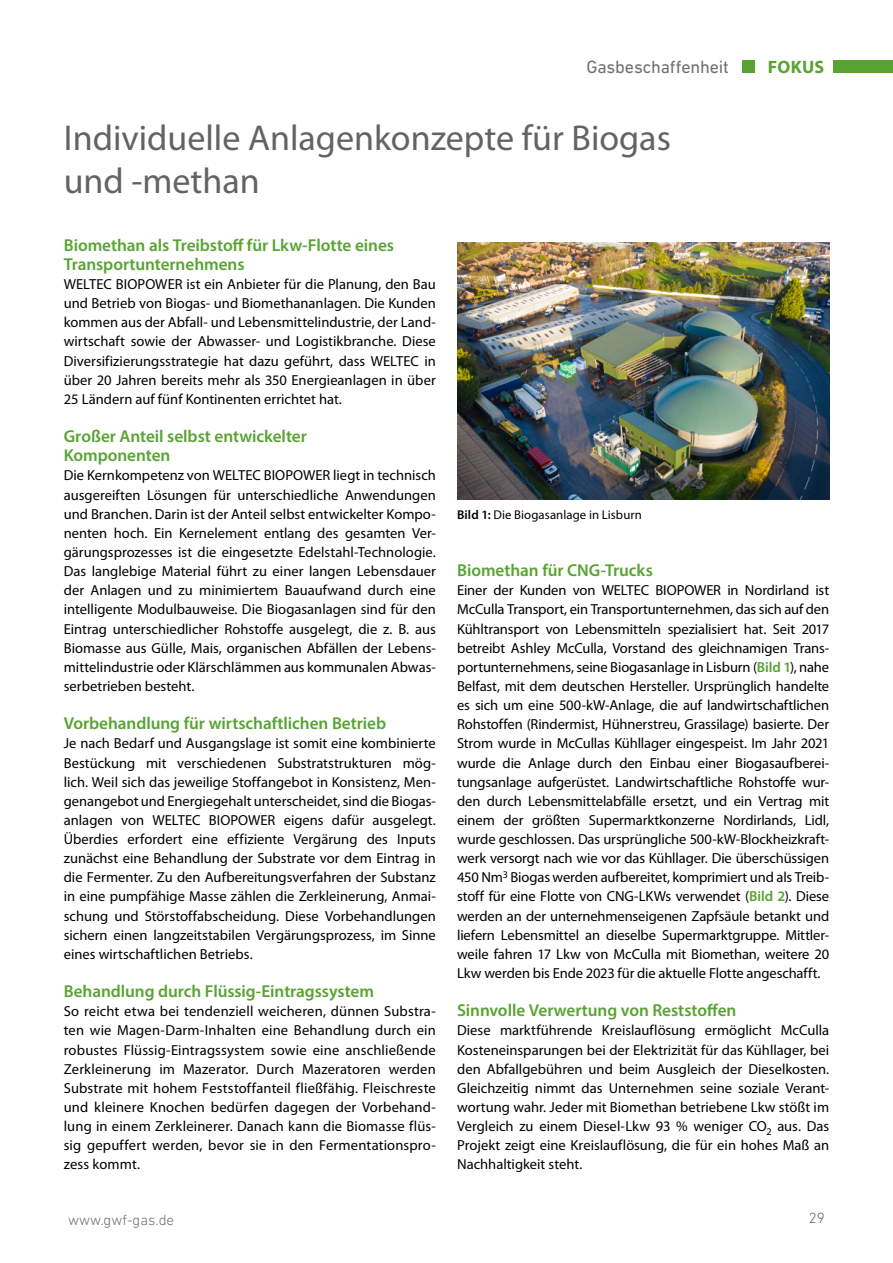
<style>
.page{position:relative;width:893px;height:1263px;background:#fff}
.page>*{position:absolute;margin:0;border:0;box-sizing:border-box;transform-origin:0 0}
.WA_Headline{font:36px/43.2px "Myriad Pro";color:#646363}
.t1{font:18px "DIN Next LT Pro";letter-spacing:-.01em;color:#706f6f}
.t2{font:700 18px "Myriad Pro";letter-spacing:.015em;color:#58a332}
.WA_Subline_News{font:600 17.25px/19.2px "Myriad Pro";letter-spacing:-.005em;color:#58a332}
.t3{font:300 15px "DIN Next LT Pro";color:#706f6f}
.t4{font:300 15px "DIN Next LT Pro";color:#646363}
.WA_Fließtext{font:14.55px/19.2px "Myriad Pro";color:#000;text-align:justify}
.WA_BildTabellenUnter{font:12.75px "Myriad Pro";letter-spacing:.005em;color:#000}
.s1{font-weight:600}
.s2{font-weight:600;color:#58a332}
</style>
<div class="page">
<div style="left:742px;top:60px;width:13px;height:13px;background:#58a332"></div>
<div style="left:833px;top:60px;width:60px;height:13px;background:#58a332"></div>
<img style="left:457px;top:243px;width:372px;height:257px">
<p class="t1" style="left:586px;top:57px;width:144px">Gasbeschaffenheit</p>
<p class="t2" style="left:768px;top:55px;width:58px">FOKUS</p>
<p class="WA_Headline" style="left:64px;top:117px;width:609px">Individuelle Anlagenkonzepte für Biogas und --methan</p>
<p class="WA_Subline_News" style="left:64px;top:235px;width:332px">Biomethan als Treibstoff für Lkw-Flotte eines<br>Transportunternehmens</p>
<p class="WA_Fließtext" style="left:64px;top:275px;width:374px">WELTEC BIOPOWER ist ein Anbieter für die Planung, den Bau und Betrieb von Biogas- und Biomethananlagen. Die Kunden kommen aus der Abfall- und Lebensmittelindustrie, der Land&shy;wirtschaft sowie der Abwasser- und Logistikbranche. Diese Diversifizierungsstrategie hat dazu geführt, dass WELTEC in über 20 Jahren bereits mehr als 350 Energieanlagen in über 25 Ländern auf fünf Kontinenten errichtet hat.</p>
<p class="WA_Subline_News" style="left:64px;top:426px;width:245px">Großer Anteil selbst entwickelter<br>Komponenten</p>
<p class="WA_Fließtext" style="left:64px;top:466px;width:374px">Die Kernkompetenz von WELTEC BIOPOWER liegt in technisch ausgereiften Lösungen für unterschiedliche Anwendungen und Branchen. Darin ist der Anteil selbst entwickelter Kompo&shy;nenten hoch. Ein Kernelement entlang des gesamten Ver&shy;gärungsprozesses ist die eingesetzte Edelstahl-Technologie.<br>Das langlebige Material führt zu einer langen Lebensdauer der Anlagen und zu minimiertem Bauaufwand durch eine intelligente Modulbauweise. Die Biogasanlagen sind für den Eintrag unterschiedlicher Rohstoffe ausgelegt, die z. B. aus Biomasse aus Gülle, Mais, organischen Abfällen der Lebens&shy;mittelindustrie oder Klärschlämmen aus kommunalen Abwas&shy;serbetrieben besteht.</p>
<p class="WA_Subline_News" style="left:64px;top:713px;width:324px">Vorbehandlung für wirtschaftlichen Betrieb</p>
<p class="WA_Fließtext" style="left:64px;top:734px;width:374px">Je nach Bedarf und Ausgangslage ist somit eine kombinierte Bestückung mit verschiedenen Substratstrukturen mög&shy;lich. Weil sich das jeweilige Stoffangebot in Konsistenz, Men&shy;genangebot und Energiegehalt unterscheidet, sind die Biogas&shy;anlagen von WELTEC BIOPOWER eigens dafür ausgelegt.<br>Überdies erfordert eine effiziente Vergärung des Inputs zunächst eine Behandlung der Substrate vor dem Eintrag in die Fermenter. Zu den Aufbereitungsverfahren der Substanz in eine pumpfähige Masse zählen die Zerkleinerung, Anmai&shy;schung und Störstoffabscheidung. Diese Vorbehandlungen sichern einen langzeitstabilen Vergärungsprozess, im Sinne eines wirtschaftlichen Betriebs.</p>
<p class="WA_Subline_News" style="left:64px;top:981px;width:312px">Behandlung durch Flüssig-Eintragssystem</p>
<p class="WA_Fließtext" style="left:64px;top:1002px;width:374px">So reicht etwa bei tendenziell weicheren, dünnen Substra&shy;ten wie Magen-Darm-Inhalten eine Behandlung durch ein robustes Flüssig-Eintragssystem sowie eine anschließende Zerkleinerung im Mazerator. Durch Mazeratoren werden Substrate mit hohem Feststoffanteil fließfähig. Fleischreste und kleinere Knochen bedürfen dagegen der Vorbehand&shy;lung in einem Zerkleinerer. Danach kann die Biomasse flüs&shy;sig gepuffert werden, bevor sie in den Fermentationspro&shy;zess kommt.</p>
<p class="WA_BildTabellenUnter" style="left:457px;top:508px;width:186px"><span class="s1">Bild 1:</span> Die Biogasanlage in Lisburn</p>
<p class="WA_Subline_News" style="left:457px;top:560px;width:197px">Biomethan für CNG-Trucks</p>
<p class="WA_Fließtext" style="left:457px;top:581px;width:374px">Einer der Kunden von WELTEC BIOPOWER in Nordirland ist McCulla Transport, ein Transportunternehmen, das sich auf den Kühltransport von Lebensmitteln spezialisiert hat. Seit 2017 betreibt Ashley McCulla, Vorstand des gleichnamigen Trans&shy;portunternehmens, seine Biogasanlage in Lisburn (<span class="s2">Bild 1</span>), nahe Belfast, mit dem deutschen Hersteller. Ursprünglich handelte es sich um eine 500-kW-Anlage, die auf landwirtschaftlichen Rohstoffen (Rindermist, Hühnerstreu, Grassilage) basierte. Der Strom wurde in McCullas Kühllager eingespeist. Im Jahr 2021 wurde die Anlage durch den Einbau einer Biogasaufberei&shy;tungsanlage aufgerüstet. Landwirtschaftliche Rohstoffe wur&shy;den durch Lebensmittelabfälle ersetzt, und ein Vertrag mit einem der größten Supermarktkonzerne Nordirlands, Lidl, wurde geschlossen. Das ursprüngliche 500-kW-Blockheizkraft&shy;werk versorgt nach wie vor das Kühllager. Die überschüssigen 450 Nm<sup>3</sup> Biogas werden aufbereitet, komprimiert und als Treib&shy;stoff für eine Flotte von CNG-LKWs verwendet (<span class="s2">Bild 2</span>). Diese werden an der unternehmenseigenen Zapfsäule betankt und liefern Lebensmittel an dieselbe Supermarktgruppe. Mittler&shy;weile fahren 17 Lkw von McCulla mit Biomethan, weitere 20<br>Lkw werden bis Ende 2023 für die aktuelle Flotte angeschafft.</p>
<p class="WA_Subline_News" style="left:457px;top:1000px;width:281px">Sinnvolle Verwertung von Reststoffen</p>
<p class="WA_Fließtext" style="left:457px;top:1021px;width:374px">Diese marktführende Kreislauflösung ermöglicht McCulla Kosteneinsparungen bei der Elektrizität für das Kühllager, bei den Abfallgebühren und beim Ausgleich der Dieselkosten.<br>Gleichzeitig nimmt das Unternehmen seine soziale Verant&shy;wortung wahr. Jeder mit Biomethan betriebene Lkw stößt im Vergleich zu einem Diesel-Lkw 93 % weniger CO<sub>2</sub> aus. Das Projekt zeigt eine Kreislauflösung, die für ein hohes Maß an Nachhaltigkeit steht.</p>
<p class="t3" style="left:68px;top:1211px;width:108px">www.gwf-gas.de</p>
<p class="t4" style="left:809px;top:1209px;width:17px">29</p>
</div>
